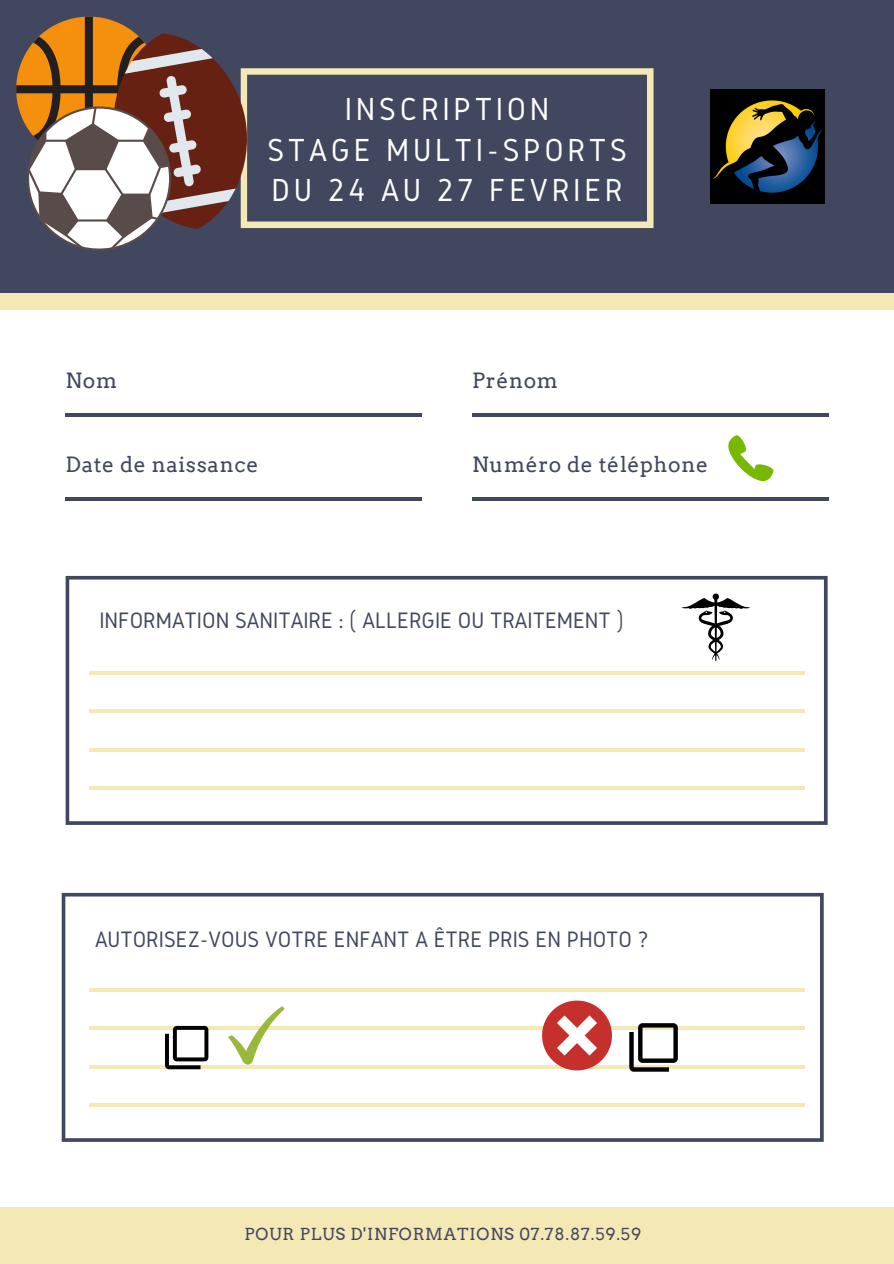
<style>
.page{position:relative;width:894px;height:1264px;background:#fff}
.page>*{position:absolute;margin:0;border:0;box-sizing:border-box;transform-origin:0 0}
.t1{font:33.15px/40.5px "Gidole";letter-spacing:.11em;color:#fff;text-align:center}
.t2{font:23.25px "Gidole";color:#41475f}
.t3{font:21px "Arvo";letter-spacing:.03em;color:#41475f}
.t4{font:16.5px "Arvo";letter-spacing:.05em;color:#41475f}
</style>
<div class="page">
<div style="left:0;top:1207px;width:893px;height:56px;background:#f4e8b5"></div>
<div style="left:0;top:0;width:893px;height:310px;background:#f4e8b5"></div>
<div style="left:0;top:0;width:893px;height:292px;background:#41475f"></div>
<svg style="left:291px;top:68px;width:362px;height:160px"></svg>
<svg style="left:66px;top:576px;width:761px;height:248px"></svg>
<svg style="left:62px;top:892px;width:761px;height:249px"></svg>
<hr style="left:66px;top:413px;width:355px;height:3px;background:#41475f">
<hr style="left:472px;top:413px;width:356px;height:3px;background:#41475f">
<hr style="left:66px;top:497px;width:355px;height:4px;background:#41475f">
<hr style="left:472px;top:497px;width:356px;height:4px;background:#41475f">
<hr style="left:89px;top:671px;width:715px;height:4px;background:#f4e8b5">
<hr style="left:89px;top:709px;width:715px;height:4px;background:#f4e8b5">
<hr style="left:89px;top:748px;width:715px;height:3px;background:#f4e8b5">
<hr style="left:89px;top:786px;width:715px;height:3px;background:#f4e8b5">
<hr style="left:89px;top:988px;width:715px;height:3px;background:#f4e8b5">
<hr style="left:89px;top:1026px;width:715px;height:4px;background:#f4e8b5">
<svg style="left:89px;top:1064px;width:715px;height:4px;fill:#f4e8b5"></svg>
<hr style="left:89px;top:1103px;width:715px;height:3px;background:#f4e8b5">
<svg style="left:228px;top:1006px;width:56px;height:58px"></svg>
<svg style="left:542px;top:1000px;width:69px;height:70px"></svg>
<svg style="left:165px;top:1025px;width:43px;height:44px"></svg>
<svg style="left:629px;top:1023px;width:48px;height:48px"></svg>
<svg style="left:681px;top:592px;width:68px;height:69px"></svg>
<img style="left:710px;top:89px;width:114px;height:114px">
<svg style="left:728px;top:435px;width:45px;height:46px"></svg>
<svg style="left:171px;top:34px;width:120px;height:195px"></svg>
<svg style="left:16px;top:17px;width:155px;height:234px"></svg>
<h1 class="t1" style="left:267px;top:88px;width:361px">INSCRIPTION<br>STAGE MULTI-SPORTS<br>DU 24 AU 27 FEVRIER</h1>
<p class="t3" style="left:66px;top:368px;width:53px">Nom</p>
<p class="t3" style="left:472px;top:368px;width:87px">Prénom</p>
<p class="t3" style="left:66px;top:452px;width:194px">Date de naissance</p>
<p class="t3" style="left:472px;top:452px;width:237px">Numéro de téléphone</p>
<p class="t2" style="left:99px;top:607px;width:526px">INFORMATION SANITAIRE : ( ALLERGIE OU TRAITEMENT )</p>
<p class="t2" style="left:95px;top:926px;width:555px">AUTORISEZ-VOUS VOTRE ENFANT A ÊTRE PRIS EN PHOTO ?</p>
<p class="t4" style="left:244px;top:1224px;width:398px">POUR PLUS D'INFORMATIONS 07.78.87.59.59</p>
</div>
